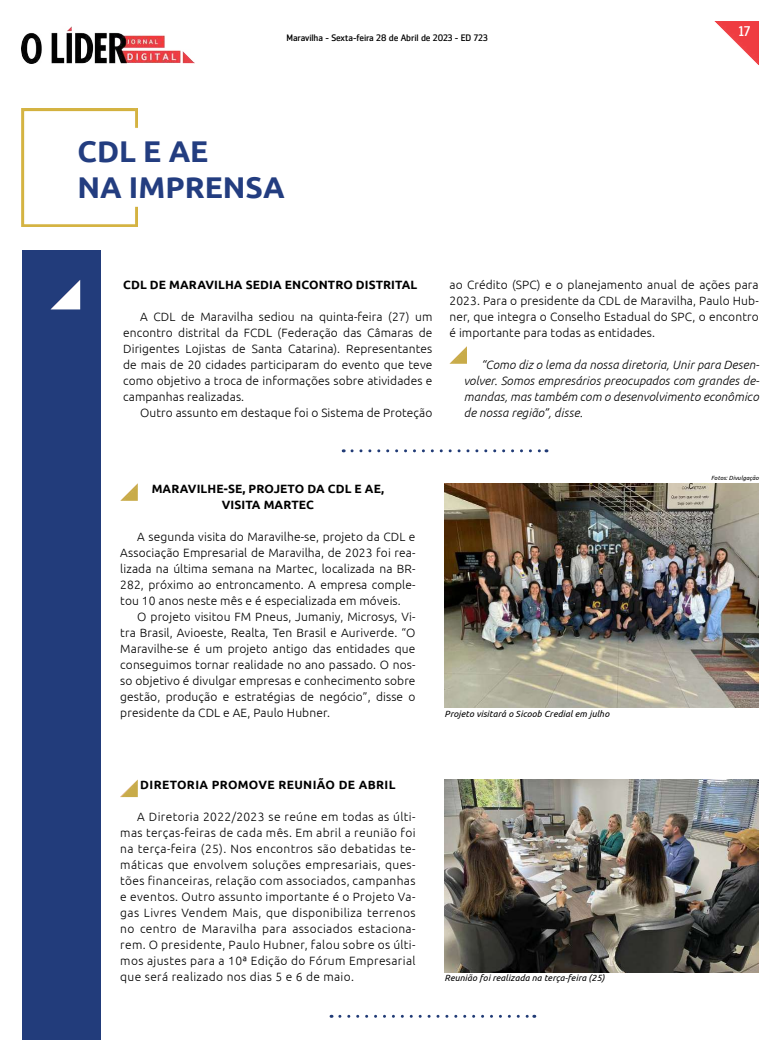
<style>
.page{position:relative;width:780px;height:1063px;background:#fff}
.page>*{position:absolute;margin:0;border:0;box-sizing:border-box;transform-origin:0 0}
.t1{font:700 30px/36px "Ubuntu";color:#233d80}
.t2{font:14px "Zemestro Std";color:#fff}
.t3{font:300 12px/16px "Ubuntu";letter-spacing:.01em;color:#000;text-align:justify}
.t4{font:italic 300 12px/16px "Ubuntu";letter-spacing:.01em;color:#000;text-align:justify}
.t5{font:700 12px/16px "Ubuntu";letter-spacing:.01em;color:#000;text-align:center}
.t6{font:700 12px "Ubuntu";letter-spacing:.03em;color:#000}
.t7{font:9.3px "Zemestro Std";letter-spacing:-.01em;color:#000}
.t8{font:italic 9px "Ubuntu";letter-spacing:.01em;color:#000}
.t9{font:italic 6px "Ubuntu";letter-spacing:.01em;color:#000}
</style>
<div class="page">
<img style="left:714px;top:21px;width:44px;height:44px">
<img style="left:22px;top:26px;width:172px;height:38px">
<img style="left:21px;top:109px;width:117px;height:118px">
<div style="left:22px;top:250px;width:79px;height:790px;background:#223c7b"></div>
<img style="left:51px;top:280px;width:29px;height:29px">
<img style="left:449px;top:346px;width:18px;height:18px">
<img style="left:120px;top:483px;width:18px;height:18px">
<img style="left:120px;top:780px;width:18px;height:17px">
<img style="left:444px;top:483px;width:314px;height:224px">
<svg style="left:352px;top:449px;width:195px;height:3px"></svg>
<svg style="left:340px;top:1015px;width:195px;height:3px"></svg>
<img style="left:444px;top:780px;width:314px;height:192px">
<p class="t7" style="left:286px;top:33px;width:203px">Maravilha - Sexta-feira 28 de Abril de 2023 - ED 723</p>
<h1 class="t1" style="left:78px;top:132px;width:208px">CDL E AE<br>NA IMPRENSA</h1>
<p class="t2" style="left:738px;top:23px;width:14px">17</p>
<p class="t5" style="left:123px;top:277px;width:295px">CDL DE MARAVILHA SEDIA ENCONTRO DISTRITAL</p>
<p class="t3" style="left:123px;top:309px;width:311px;text-indent:17px">A CDL de Maravilha sediou na quinta-feira (27) um encontro distrital da FCDL (Federação das Câmaras de Dirigentes Lojistas de Santa Catarina). Representantes de mais de 20 cidades participaram do evento que teve como objetivo a troca de informações sobre atividades e campanhas realizadas.</p>
<p class="t3" style="left:140px;top:404px;width:294px">Outro assunto em destaque foi o Sistema de Proteção</p>
<p class="t3" style="left:449px;top:276px;width:311px">ao Crédito (SPC) e o planejamento anual de ações para 2023. Para o presidente da CDL de Maravilha, Paulo Hub&shy;ner, que integra o Conselho Estadual do SPC, o encontro é importante para todas as entidades.</p>
<p class="t4" style="left:463px;top:356px;width:297px;text-indent:17px">“Como diz o lema da nossa diretoria, Unir para Desen&shy;volver. Somos empresários preocupados com grandes de&shy;mandas, mas também com o desenvolvimento econômico de nossa região”, disse.</p>
<p class="t5" style="left:152px;top:480px;width:234px">MARAVILHE-SE, PROJETO DA CDL E AE,<br>VISITA MARTEC</p>
<p class="t3" style="left:120px;top:528px;width:297px;text-indent:17px">A segunda visita do Maravilhe-se, projeto da CDL e Associação Empresarial de Maravilha, de 2023 foi rea&shy;lizada na última semana na Martec, localizada na BR-282, próximo ao entroncamento. A empresa comple&shy;tou 10 anos neste mês e é especializada em móveis.</p>
<p class="t3" style="left:120px;top:608px;width:297px;text-indent:17px">O projeto visitou FM Pneus, Jumaniy, Microsys, Vi&shy;tra Brasil, Avioeste, Realta, Ten Brasil e Auriverde. “O Maravilhe-se é um projeto antigo das entidades que conseguimos tornar realidade no ano passado. O nos&shy;so objetivo é divulgar empresas e conhecimento sobre gestão, produção e estratégias de negócio”, disse o presidente da CDL e AE, Paulo Hubner.</p>
<p class="t8" style="left:444px;top:708px;width:166px">Projeto visitará o Sicoob Credial em julho</p>
<p class="t9" style="left:711px;top:475px;width:49px">Fotos: Divulgação</p>
<p class="t6" style="left:140px;top:777px;width:257px">DIRETORIA PROMOVE REUNIÃO DE ABRIL</p>
<p class="t3" style="left:120px;top:808px;width:297px;text-indent:17px">A Diretoria 2022/2023 se reúne em todas as últi&shy;mas terças-feiras de cada mês. Em abril a reunião foi na terça-feira (25). Nos encontros são debatidas te&shy;máticas que envolvem soluções empresariais, ques&shy;tões financeiras, relação com associados, campanhas e eventos. Outro assunto importante é o Projeto Va&shy;gas Livres Vendem Mais, que disponibiliza terrenos no centro de Maravilha para associados estaciona&shy;rem. O presidente, Paulo Hubner, falou sobre os últi&shy;mos ajustes para a 10ª Edição do Fórum Empresarial que será realizado nos dias 5 e 6 de maio.</p>
<p class="t8" style="left:444px;top:972px;width:162px">Reunião foi realizada na terça-feira (25)</p>
</div>
